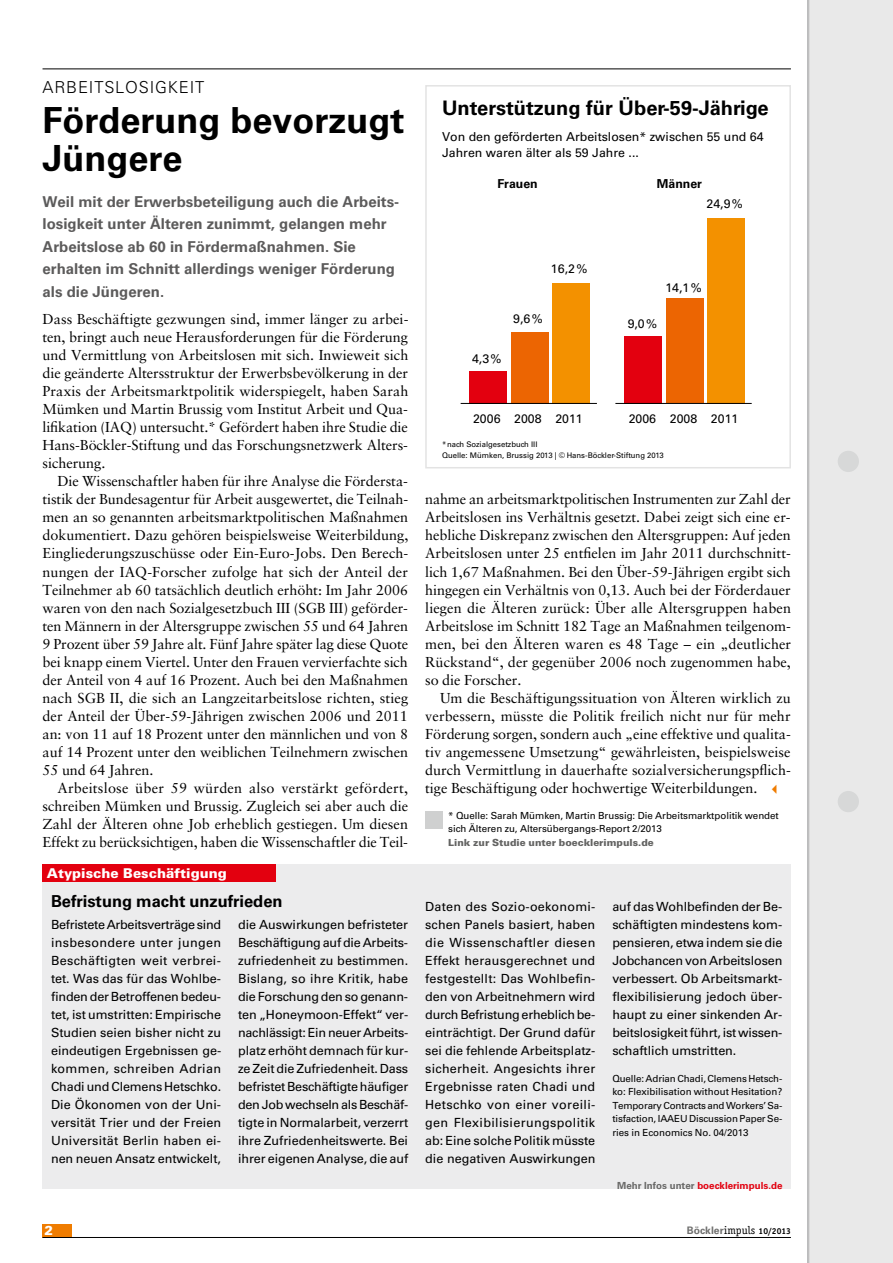
<style>
.page{position:relative;width:893px;height:1263px;background:#fff}
.page>*{position:absolute;margin:0;border:0;box-sizing:border-box;transform-origin:0 0}
.t1{font:700 36px/37.5px "Univers LT Std";color:#000}
.t2{font:700 20.1px "Univers LT Std";color:#000}
.t3{font:700 16.5px "Univers LT Std";letter-spacing:-.005em;color:#000}
.t4{font:300 16.5px "Univers LT Std";letter-spacing:.05em;color:#000}
.t5{font:700 15px/22.5px "Univers LT Std";color:#5c5b5b}
.t6{font:14.4px/18px "Sabon LT";letter-spacing:-.005em;color:#000;text-align:justify}
.t7{font:900 13.5px "Univers LT Std";color:#fff}
.t8{font:900 12.9px "Univers LT Std";color:#fff}
.t9{font:12.6px/18px "Univers LT Std";letter-spacing:-.005em;color:#000;text-align:justify}
.t10{font:12.3px/16px "Univers LT Std";color:#000}
.t11{font:700 12.3px "Univers LT Std";color:#000}
.t12{font:700 10.35px "Univers LT Std";color:#6f6f6e}
.t13{font:9.75px/13.5px "Univers LT Std";letter-spacing:-.005em;color:#000}
.t14{font:900 9.75px "Univers LT Std";letter-spacing:-.005em;color:#636362}
.t15{font:700 9.75px "Univers LT Std";color:#e3000f}
.t16{font:7.65px/10.8px "Univers LT Std";color:#000}
.s1{font-family:"European Pi Three";font-size:10.5px;color:#ef7c00}
.s2{color:#686867}
.s3{font-family:"Officina Serif LT";font-weight:400;font-size:11.25px;color:#000}
.s4{font-family:"Officina Serif LT";font-size:8.55px;color:#000}
</style>
<div class="page">
<hr style="left:43px;top:69px;width:748px;height:1px;background:#000">
<div style="left:808px;top:0;width:85px;height:1263px;background:#e9e9e9"></div>
<hr style="left:808px;top:0;width:2px;height:1263px;background:#dadada">
<hr style="left:807px;top:0;width:2px;height:1263px;background:#b1b2b3">
<div style="left:838px;top:451px;width:21px;height:21px;background:#d7d8d8;border-radius:50%"></div>
<div style="left:838px;top:791px;width:21px;height:21px;background:#d7d8d8;border-radius:50%"></div>
<div style="left:43px;top:1224px;width:29px;height:13px;background:#ef7c00"></div>
<hr style="left:43px;top:1237px;width:748px;height:1px;background:#000">
<div style="left:552px;top:283px;width:38px;height:120px;background:#f39100"></div>
<div style="left:707px;top:218px;width:37px;height:185px;background:#f39100"></div>
<div style="left:511px;top:332px;width:37px;height:71px;background:#ec6502"></div>
<div style="left:666px;top:298px;width:37px;height:105px;background:#ec6502"></div>
<div style="left:470px;top:371px;width:37px;height:32px;background:#e3000f"></div>
<div style="left:625px;top:336px;width:37px;height:67px;background:#e3000f"></div>
<hr style="left:461px;top:403px;width:136px;height:1px;background:#000">
<hr style="left:615px;top:403px;width:137px;height:1px;background:#000">
<div style="left:425px;top:85px;width:366px;height:383px;border:2px solid #e3e3e3"></div>
<div style="left:425px;top:812px;width:17px;height:17px;background:#cfd0d0"></div>
<div style="left:43px;top:864px;width:748px;height:324px;background:#ececed"></div>
<div style="left:43px;top:864px;width:233px;height:17px;background:#e3000f"></div>
<p class="t4" style="left:43px;top:77px;width:163px">ARBEITSLOSIGKEIT</p>
<h1 class="t1" style="left:43px;top:102px;width:364px">Förderung bevorzugt<br>Jüngere</h1>
<p class="t5" style="left:43px;top:190px;width:358px">Weil mit der Erwerbsbeteiligung auch die Arbeits&shy;losigkeit unter Älteren zunimmt, gelangen mehr Arbeitslose ab 60 in Fördermaßnahmen. Sie erhalten im Schnitt allerdings weniger Förderung als die Jüngeren.</p>
<p class="t6" style="left:43px;top:310px;width:367px">Dass Beschäftigte gezwungen sind, immer länger zu arbei&shy;ten, bringt auch neue Herausforderungen für die Förderung und Vermittlung von Arbeitslosen mit sich. Inwieweit sich die geänderte Altersstruktur der Erwerbsbevölkerung in der Praxis der Arbeitsmarktpolitik widerspiegelt, haben Sarah Mümken und Martin Brussig vom Institut Arbeit und Qua&shy;lifikation (IAQ) untersucht.* Gefördert haben ihre Studie die Hans-Böckler-Stiftung und das Forschungsnetzwerk Alters&shy;sicherung.</p>
<p class="t6" style="left:43px;top:472px;width:367px;text-indent:15px">Die Wissenschaftler haben für ihre Analyse die Fördersta&shy;tistik der Bundesagentur für Arbeit ausgewertet, die Teilnah&shy;men an so genannten arbeitsmarktpolitischen Maßnahmen dokumentiert. Dazu gehören beispielsweise Weiterbildung, Eingliederungszuschüsse oder Ein-Euro-Jobs. Den Berech&shy;nungen der IAQ-Forscher zufolge hat sich der Anteil der Teilnehmer ab 60 tatsächlich deutlich erhöht: Im Jahr 2006 waren von den nach Sozialgesetzbuch III (SGB III) geförder&shy;ten Männern in der Altersgruppe zwischen 55 und 64 Jahren 9 Prozent über 59 Jahre alt. Fünf Jahre später lag diese Quote bei knapp einem Viertel. Unter den Frauen vervierfachte sich der Anteil von 4 auf 16 Prozent. Auch bei den Maßnahmen nach SGB II, die sich an Langzeitarbeitslose richten, stieg der Anteil der Über-59-Jährigen zwischen 2006 und 2011 an: von 11 auf 18 Prozent unter den männlichen und von 8 auf 14 Prozent unter den weiblichen Teilnehmern zwischen 55 und 64 Jahren.</p>
<p class="t6" style="left:43px;top:778px;width:367px;text-indent:15px">Arbeitslose über 59 würden also verstärkt gefördert, schreiben Mümken und Brussig. Zugleich sei aber auch die Zahl der Älteren ohne Job erheblich gestiegen. Um diesen Effekt zu berücksichtigen, haben die Wissenschaftler die Teil-</p>
<p class="t7" style="left:47px;top:865px;width:181px">Atypische Beschäftigung</p>
<p class="t9" style="left:51px;top:915px;width:172px">Befristete Arbeitsverträge sind insbesondere unter jungen Beschäftigten weit verbrei&shy;tet. Was das für das Wohlbe&shy;finden der Betroffenen bedeu&shy;tet, ist umstritten: Empirische Studien seien bisher nicht zu eindeutigen Ergebnissen ge&shy;kommen, schreiben Adrian Chadi und Clemens Hetschko.<br>Die Ökonomen von der Uni&shy;versität Trier und der Freien Universität Berlin haben ei&shy;nen neuen Ansatz entwickelt,</p>
<p class="t9" style="left:238px;top:915px;width:172px">die Auswirkungen befristeter Beschäftigung auf die Arbeits&shy;zufriedenheit zu bestimmen.<br>Bislang, so ihre Kritik, habe die Forschung den so genann&shy;ten „Honeymoon-Effekt“ ver&shy;nachlässigt: Ein neuer Arbeits&shy;platz erhöht demnach für kur&shy;ze Zeit die Zufriedenheit. Dass befristet Beschäftigte häufiger den Job wechseln als Beschäf&shy;tigte in Normalarbeit, verzerrt ihre Zufriedenheitswerte. Bei ihrer eigenen Analyse, die auf</p>
<p class="t3" style="left:51px;top:891px;width:233px">Befristung macht unzufrieden</p>
<h2 class="t2" style="left:442px;top:96px;width:328px">Unterstützung für Über-59-Jährige</h2>
<p class="t10" style="left:442px;top:129px;width:323px">Von den geförderten Arbeitslosen* zwischen 55 und 64<br>Jahren waren älter als 59 Jahre ...</p>
<p class="t11" style="left:497px;top:177px;width:42px">Frauen</p>
<p class="t11" style="left:657px;top:177px;width:47px">Männer</p>
<p class="t10" style="left:551px;top:261px;width:38px">16,2%</p>
<p class="t10" style="left:472px;top:351px;width:31px">4,3%</p>
<p class="t10" style="left:513px;top:311px;width:31px">9,6%</p>
<p class="t10" style="left:706px;top:196px;width:38px">24,9%</p>
<p class="t10" style="left:665px;top:279px;width:38px">14,1%</p>
<p class="t10" style="left:628px;top:315px;width:31px">9,0%</p>
<p class="t10" style="left:473px;top:410px;width:111px">2006 2008 2011</p>
<p class="t10" style="left:629px;top:410px;width:111px">2006 2008 2011</p>
<p class="t16" style="left:442px;top:439px;width:223px">*nach Sozialgesetzbuch III<br>Quelle: Mümken, Brussig 2013 | © Hans-Böckler-Stiftung 2013</p>
<p class="t6" style="left:425px;top:490px;width:367px">nahme an arbeitsmarktpolitischen Instrumenten zur Zahl der Arbeitslosen ins Verhältnis gesetzt. Dabei zeigt sich eine er&shy;hebliche Diskrepanz zwischen den Altersgruppen: Auf jeden Arbeitslosen unter 25 entfielen im Jahr 2011 durchschnitt&shy;lich 1,67 Maßnahmen. Bei den Über-59-Jährigen ergibt sich hingegen ein Verhältnis von 0,13. Auch bei der Förderdauer liegen die Älteren zurück: Über alle Altersgruppen haben Arbeitslose im Schnitt 182 Tage an Maßnahmen teilgenom&shy;men, bei den Älteren waren es 48 Tage – ein „deutlicher Rückstand“, der gegenüber 2006 noch zugenommen habe, so die Forscher.</p>
<p class="t6" style="left:425px;top:688px;width:367px;text-indent:15px">Um die Beschäftigungssituation von Älteren wirklich zu verbessern, müsste die Politik freilich nicht nur für mehr Förderung sorgen, sondern auch „eine effektive und qualita&shy;tiv angemessene Umsetzung“ gewährleisten, beispielsweise durch Vermittlung in dauerhafte sozialversicherungspflich&shy;tige Beschäftigung oder hochwertige Weiterbildungen. <span class="s1">B</span></p>
<p class="t13" style="left:448px;top:809px;width:332px">* Quelle: Sarah Mümken, Martin Brussig: Die Arbeitsmarktpolitik wendet sich Älteren zu, Altersübergangs-Report 2/2013</p>
<p class="t14" style="left:448px;top:836px;width:207px">Link zur Studie unter boecklerimpuls.de</p>
<p class="t9" style="left:425px;top:897px;width:172px">Daten des Sozio-oekonomi&shy;schen Panels basiert, haben die Wissenschaftler diesen Effekt herausgerechnet und festgestellt: Das Wohlbefin&shy;den von Arbeitnehmern wird durch Befristung erheblich be&shy;einträchtigt. Der Grund dafür sei die fehlende Arbeitsplatz&shy;sicherheit. Angesichts ihrer Ergebnisse raten Chadi und Hetschko von einer voreili&shy;gen Flexibilisierungspolitik ab: Eine solche Politik müsste die negativen Auswirkungen</p>
<p class="t9" style="left:612px;top:897px;width:172px">auf das Wohlbefinden der Be&shy;schäftigten mindestens kom&shy;pensieren, etwa indem sie die Jobchancen von Arbeitslosen verbessert. Ob Arbeitsmarkt&shy;flexibilisierung jedoch über&shy;haupt zu einer sinkenden Ar&shy;beitslosigkeit führt, ist wissen&shy;schaftlich umstritten.</p>
<p class="t13" style="left:612px;top:1071px;width:172px;text-align:justify">Quelle: Adrian Chadi, Clemens Hetsch&shy;ko: Flexibilisation without Hesitation?<br>Temporary Contracts and Workers’ Sa&shy;tisfaction, IAAEU Discussion Paper Se&shy;ries in Economics No. 04/2013</p>
<p class="t15" style="left:617px;top:1179px;width:167px"><span class="s2">Mehr Infos unter</span> boecklerimpuls.de</p>
<p class="t8" style="left:45px;top:1222px;width:10px">2</p>
<p class="t12" style="left:687px;top:1224px;width:106px">Böckler<span class="s3">impuls</span> <span class="s4">10/2013</span></p>
</div>
